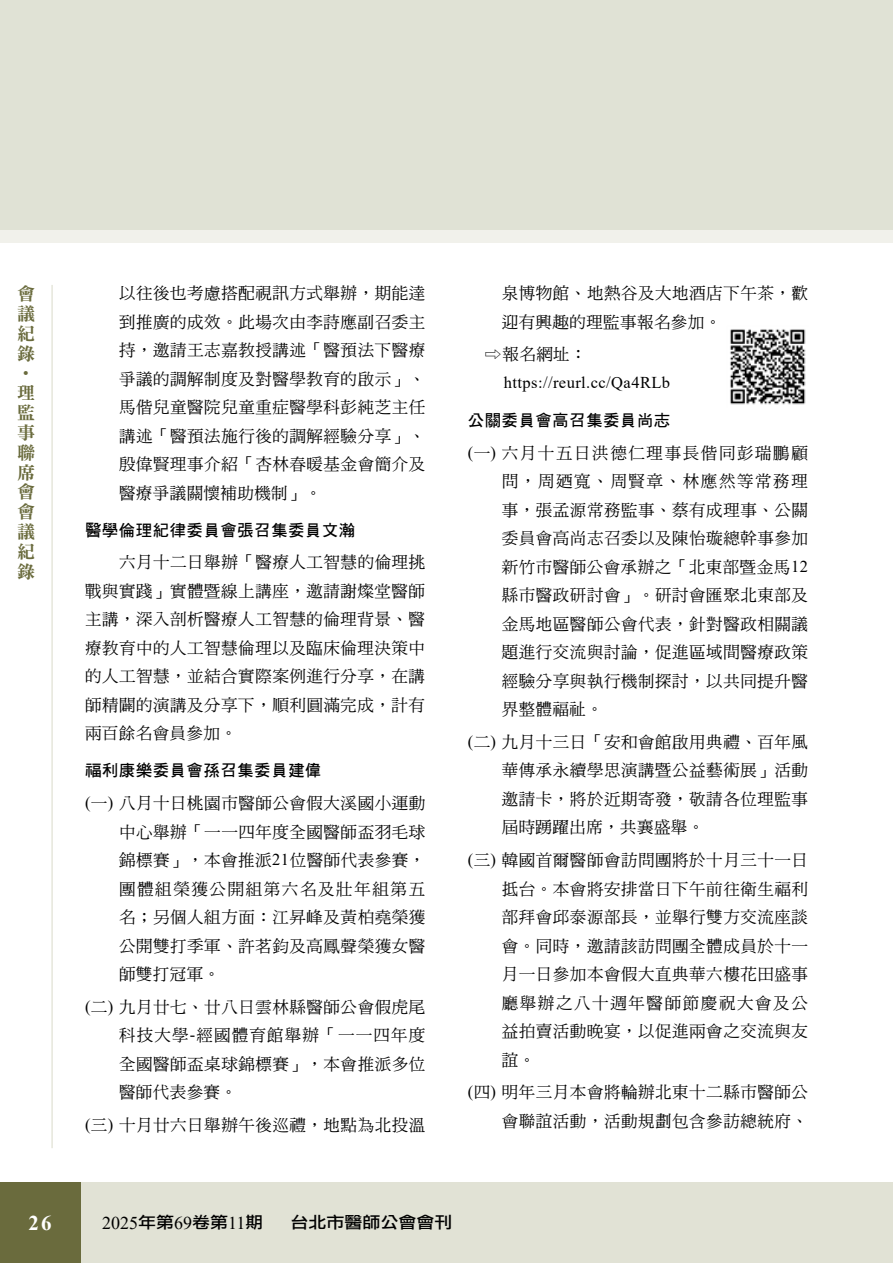
<style>
.page{position:relative;width:893px;height:1263px;background:#fff}
.page>*{position:absolute;margin:0;border:0;box-sizing:border-box;transform-origin:0 0}
.t1{font:700 21px "Times New Roman";color:#fff}
.t2{font:18px/19.8px "DFN Ming W9 WIN BF";color:#6a6b3d;text-align:justify}
.t3{font:18px "Times New Roman";color:#000}
.t4{font:16.5px/28.5px "DF Ming W5 WIN BF";letter-spacing:.035em;color:#000;text-align:justify}
.t5{font:16.5px "Times New Roman";letter-spacing:.025em;color:#000}
.t6{font:16.5px "P Ming Li U";color:#000}
.t7{font:16.2px "DF Hei W7 WIN BF";letter-spacing:.025em;color:#000}
.t8{font:16.2px "DF Li Hei Md WIN BF";color:#000;scale:1.11 1}
.s1{font-family:"Times New Roman"}
.s2{font-family:"DF Li Hei Md WIN BF";font-size:16.2px}
</style>
<div class="page">
<div style="left:60px;top:1182px;width:833px;height:81px;background:#e1e2d5"></div>
<div style="left:0;top:0;width:893px;height:230px;background:#e0e2d5"></div>
<div style="left:0;top:230px;width:893px;height:12px;background:#f1f1eb"></div>
<div style="left:0;top:1182px;width:81px;height:81px;background:#6a6b3d"></div>
<hr style="left:51px;top:285px;width:2px;height:863px;background:#e1e2d5">
<img style="left:730px;top:329px;width:76px;height:76px">
<p class="t2" style="left:17px;top:284px;width:19px">會議紀錄</p>
<p class="t2" style="left:36px;top:364px;width:19px;rotate:90deg">•</p>
<p class="t2" style="left:17px;top:383px;width:19px">理監事聯席會會議紀錄</p>
<p class="t4" style="left:119px;top:279px;width:308px">以往後也考慮搭配視訊方式舉辦，期能達到推廣的成效。此場次由李詩應副召委主持，邀請王志嘉教授講述「醫預法下醫療爭議的調解制度及對醫學教育的啟示」、馬偕兒童醫院兒童重症醫學科彭純芝主任講述「醫預法施行後的調解經驗分享」、殷偉賢理事介紹「杏林春暖基金會簡介及醫療爭議關懷補助機制」。</p>
<p class="t7" style="left:85px;top:522px;width:272px">醫學倫理紀律委員會張召集委員文瀚</p>
<p class="t4" style="left:85px;top:548px;width:342px;text-indent:34px">六月十二日舉辦「醫療人工智慧的倫理挑戰與實踐」實體暨線上講座，邀請謝燦堂醫師主講，深入剖析醫療人工智慧的倫理背景、醫療教育中的人工智慧倫理以及臨床倫理決策中的人工智慧，並結合實際案例進行分享，在講師精闢的演講及分享下，順利圓滿完成，計有兩百餘名會員參加。</p>
<p class="t7" style="left:85px;top:762px;width:238px">福利康樂委員會孫召集委員建偉</p>
<p class="t4" style="left:119px;top:789px;width:308px;text-indent:-34px"><span class="s1">(</span>一<span class="s1">)</span> 八月十日桃園市醫師公會假大溪國小運動中心舉辦「一一四年度全國醫師盃羽毛球錦標賽」，本會推派<span class="s1">21</span>位醫師代表參賽，團體組榮獲公開組第六名及壯年組第五名；另個人組方面：江昇峰及黃柏堯榮獲公開雙打季軍、許茗鈞及高鳳聲榮獲女醫師雙打冠軍。</p>
<p class="t4" style="left:119px;top:993px;width:308px;text-indent:-34px"><span class="s1">(</span>二<span class="s1">)</span> 九月廿七、廿八日雲林縣醫師公會假虎尾科技大學<span class="s1">-</span>經國體育館舉辦「一一四年度全國醫師盃桌球錦標賽」，本會推派多位醫師代表參賽。</p>
<p class="t4" style="left:85px;top:1111px;width:342px"><span class="s1">(</span>三<span class="s1">)</span> 十月廿六日舉辦午後巡禮，地點為北投溫</p>
<p class="t4" style="left:502px;top:279px;width:308px">泉博物館、地熱谷及大地酒店下午茶，歡迎有興趣的理監事報名參加。</p>
<p class="t6" style="left:501px;top:346px;width:18px;rotate:90deg">⇧</p>
<p class="t4" style="left:502px;top:340px;width:86px">報名網址：</p>
<p class="t5" style="left:504px;top:371px;width:168px">https://reurl.cc/Qa4RLb</p>
<p class="t7" style="left:468px;top:412px;width:204px">公關委員會高召集委員尚志</p>
<p class="t4" style="left:502px;top:438px;width:308px;text-indent:-34px"><span class="s1">(</span>一<span class="s1">)</span> 六月十五日洪德仁理事長偕同彭瑞鵬顧問，周廼寬、周賢章、林應然等常務理事，張孟源常務監事、蔡有成理事、公關委員會高尚志召委以及陳怡璇總幹事參加新竹市醫師公會承辦之「北東部暨金馬<span class="s1">12</span>縣市醫政研討會」。研討會匯聚北東部及金馬地區醫師公會代表，針對醫政相關議題進行交流與討論，促進區域間醫療政策經驗分享與執行機制探討，以共同提升醫界整體福祉。</p>
<p class="t4" style="left:502px;top:728px;width:308px;text-indent:-34px"><span class="s1">(</span>二<span class="s1">)</span> 九月十三日「安和會館啟用典禮、百年風華傳承永續學思演講暨公益藝術展」活動邀請卡，將於近期寄發，敬請各位理監事屆時踴躍出席，共襄盛舉。</p>
<p class="t4" style="left:502px;top:846px;width:308px;text-indent:-34px"><span class="s1">(</span>三<span class="s1">)</span> 韓國首爾醫師會訪問團將於十月三十一日抵台。本會將安排當日下午前往衛生福利部拜會邱泰源部長，並舉行雙方交流座談會。同時，邀請該訪問團全體成員於十一月一日參加本會假大直典華六樓花田盛事廳舉辦之八十週年醫師節慶祝大會及公益拍賣活動晚宴，以促進兩會之交流與友誼。</p>
<p class="t4" style="left:468px;top:1078px;width:342px;text-align:right"><span class="s1">(</span>四<span class="s1">)</span> 明年三月本會將輪辦北東十二縣市醫師公會聯誼活動，活動規劃包含參訪總統府、</p>
<p class="t1" style="left:28px;top:1207px;width:25px">26</p>
<p class="t3" style="left:102px;top:1210px;width:163px">2025<span class="s2">年第</span>69<span class="s2">卷第</span>11<span class="s2">期</span></p>
<p class="t8" style="left:290px;top:1214px;width:147px">台北市醫師公會會刊</p>
</div>
